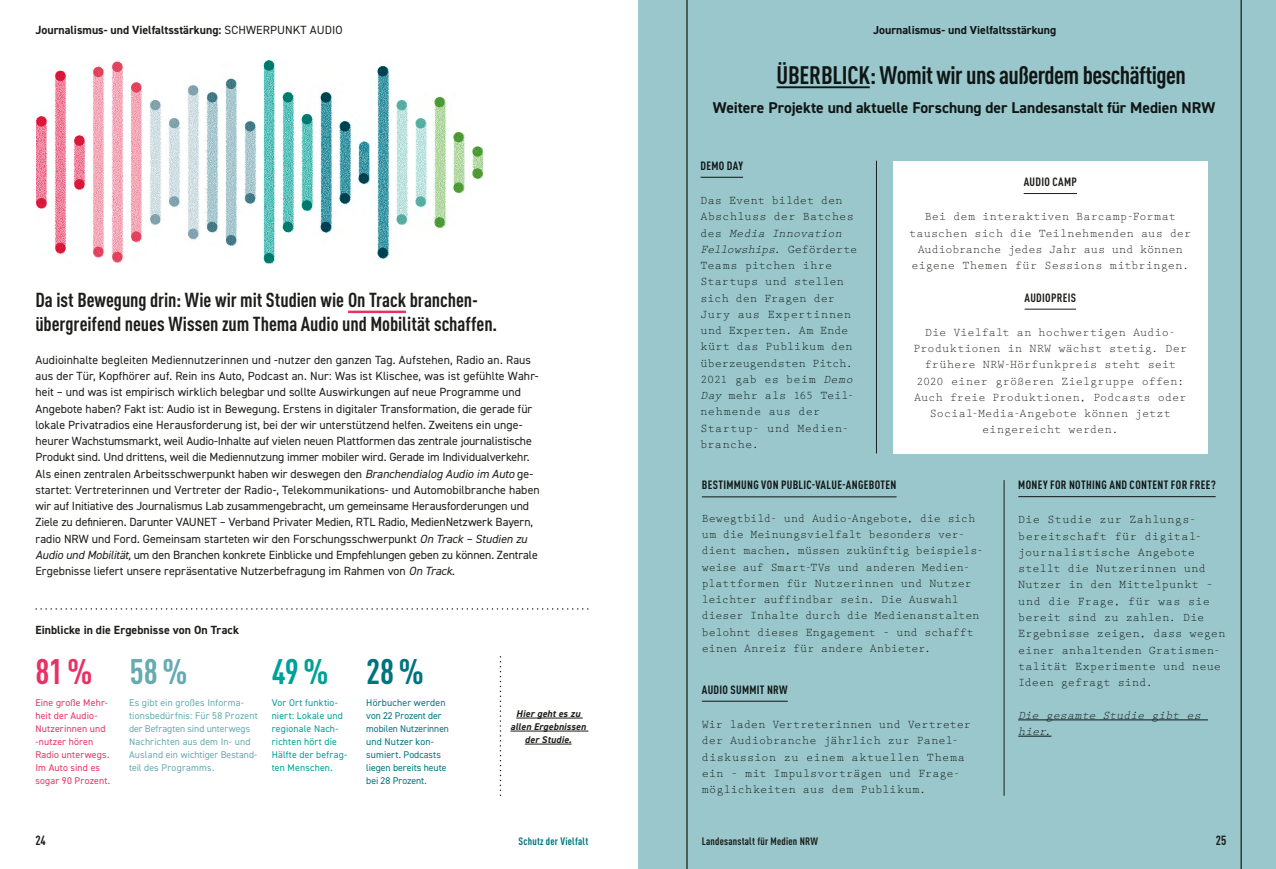
<style>
.page{position:relative;width:1276px;height:869px;background:#fff}
.page>*{position:absolute;margin:0;border:0;box-sizing:border-box;transform-origin:0 0}
.t1{font:700 condensed 35px "DINOT";color:#e63264}
.t2{font:700 condensed 35px "DINOT";color:#00737d}
.t3{font:700 condensed 35px "DINOT";color:#66abb1}
.t4{font:700 condensed 35px "DINOT";color:#00a096}
.t5{font:700 condensed 25px "DINOT";letter-spacing:-.02em;color:#1d1d1b}
.t6{font:700 condensed 20px/24.4px "DINOT";letter-spacing:-.005em;color:#1d1d1b}
.t7{font:700 15.62px "DIN2014";letter-spacing:-.005em;color:#1d1d1b}
.t8{font:700 condensed 13.12px "DINOT";color:#1d1d1b}
.t9{font:11.88px/16.2px "Prestige Elite Std";letter-spacing:.01em;color:#1d1d1b}
.t10{font:11.88px/16.2px "DIN2014";color:#1d1d1b}
.t11{font:700 11.88px "DIN2014";color:#1d1d1b}
.t12{font:700 condensed 11.88px "DINOT";letter-spacing:.025em;color:#1d1d1b}
.t13{font:italic 11.88px/16.2px "Prestige Elite Std";letter-spacing:-.01em;color:#1d1d1b}
.t14{font:700 condensed 10.62px "DINOT";letter-spacing:.02em;color:#1d1d1b}
.t15{font:700 condensed 10.62px "DINOT";letter-spacing:.02em;color:#00737d}
.t16{font:9.75px/13px "DIN2014";letter-spacing:.015em;color:#66abb1}
.t17{font:9.75px/13px "DIN2014";letter-spacing:.005em;color:#00737d}
.t18{font:9.75px/13px "DIN2014";letter-spacing:.015em;color:#e63264}
.t19{font:9.75px/13px "DIN2014";letter-spacing:.015em;color:#00a096}
.t20{font:italic 700 9.75px/13px "DIN2014";letter-spacing:.02em;color:#1d1d1b;text-align:center}
.s1{font-weight:400}
.s2{font-style:italic}
</style>
<div class="page">
<hr style="left:348px;top:310px;width:58px;height:3px;background:#e63264">
<svg style="left:35px;top:608px;width:553px;height:1px"></svg>
<hr style="left:516px;top:717px;width:67px;height:1px;background:#1d1d1b">
<hr style="left:510px;top:730px;width:78px;height:1px;background:#1d1d1b">
<hr style="left:525px;top:743px;width:46px;height:1px;background:#1d1d1b">
<svg style="left:500px;top:656px;width:1px;height:139px"></svg>
<img style="left:36px;top:61px;width:446px;height:202px">
<div style="left:638px;top:0;width:638px;height:868px;background:#99c7cb"></div>
<hr style="left:876px;top:161px;width:1px;height:292px;background:#1d1d1b">
<hr style="left:1004px;top:480px;width:1px;height:315px;background:#1d1d1b">
<hr style="left:776px;top:86px;width:93px;height:2px;background:#1d1d1b">
<hr style="left:686px;top:0;width:1px;height:868px;background:#1d1d1b">
<hr style="left:1240px;top:0;width:1px;height:868px;background:#1d1d1b">
<hr style="left:1018px;top:496px;width:197px;height:1px;background:#1d1d1b">
<hr style="left:1018px;top:719px;width:190px;height:1px;background:#1d1d1b">
<hr style="left:1018px;top:735px;width:33px;height:1px;background:#1d1d1b">
<div style="left:893px;top:161px;width:314px;height:292px;background:#fff"></div>
<hr style="left:1023px;top:193px;width:54px;height:1px;background:#1d1d1b">
<hr style="left:1024px;top:308px;width:52px;height:1px;background:#1d1d1b">
<hr style="left:700px;top:177px;width:43px;height:1px;background:#1d1d1b">
<hr style="left:702px;top:496px;width:194px;height:1px;background:#1d1d1b">
<hr style="left:702px;top:700px;width:86px;height:1px;background:#1d1d1b">
<p class="t11" style="left:35px;top:22px;width:309px">Journalismus- und Vielfaltsstärkung: <span class="s1">SCHWERPUNKT AUDIO</span></p>
<h3 class="t6" style="left:35px;top:287px;width:463px">Da ist Bewegung drin: Wie wir mit Studien wie On Track branchen&shy;übergreifend neues Wissen zum Thema Audio und Mobilität schaffen.</h3>
<p class="t10" style="left:35px;top:351px;width:506px">Audioinhalte begleiten Mediennutzerinnen und -nutzer den ganzen Tag. Aufstehen, Radio an. Raus aus der Tür, Kopfhörer auf. Rein ins Auto, Podcast an. Nur: Was ist Klischee, was ist gefühlte Wahr&shy;heit – und was ist empirisch wirklich belegbar und sollte Auswirkungen auf neue Programme und Angebote haben? Fakt ist: Audio ist in Bewegung. Erstens in digitaler Transformation, die gerade für lokale Privatradios eine Herausforderung ist, bei der wir unterstützend helfen. Zweitens ein unge&shy;heurer Wachstumsmarkt, weil Audio-Inhalte auf vielen neuen Plattformen das zentrale journalistische Produkt sind. Und drittens, weil die Mediennutzung immer mobiler wird. Gerade im Individualverkehr.<br>Als einen zentralen Arbeitsschwerpunkt haben wir deswegen den <span class="s2">Branchendialog Audio im Auto</span> ge&shy;startet: Vertreterinnen und Vertreter der Radio-, Telekommunikations- und Automobilbranche haben wir auf Initiative des Journalismus Lab zusammengebracht, um gemeinsame Herausforderungen und Ziele zu definieren. Darunter VAUNET – Verband Privater Medien, RTL Radio, MedienNetzwerk Bayern, radio NRW und Ford. Gemeinsam starteten wir den Forschungsschwerpunkt <span class="s2">On Track – Studien zu Audio und Mobilität,</span> um den Branchen konkrete Einblicke und Empfehlungen geben zu können. Zentrale Ergebnisse liefert unsere repräsentative Nutzerbefragung im Rahmen von <span class="s2">On Track</span>.</p>
<p class="t11" style="left:35px;top:622px;width:205px">Einblicke in die Ergebnisse von On Track</p>
<h1 class="t1" style="left:35px;top:649px;width:59px">81%</h1>
<h1 class="t2" style="left:366px;top:649px;width:59px">28%</h1>
<p class="t18" style="left:35px;top:695px;width:76px">Eine große Mehr&shy;heit der Audio-<br>Nutzerinnen und -nutzer hören<br>Radio unterwegs.<br>Im Auto sind es sogar 90 Prozent.</p>
<h1 class="t3" style="left:130px;top:649px;width:59px">58%</h1>
<h1 class="t4" style="left:272px;top:649px;width:58px">49%</h1>
<p class="t16" style="left:129px;top:695px;width:130px">Es gibt ein großes Informa&shy;tionsbedürfnis: Für 58 Prozent der Befragten sind unterwegs<br>Nachrichten aus dem In- und<br>Ausland ein wichtiger Bestand&shy;teil des Programms.</p>
<p class="t19" style="left:272px;top:695px;width:77px">Vor Ort funktio&shy;niert: Lokale und regionale Nach&shy;richten hört die<br>Hälfte der befrag&shy;ten Menschen.</p>
<p class="t17" style="left:366px;top:695px;width:84px">Hörbucher werden von 22 Prozent der mobilen Nutzerinnen und Nutzer kon&shy;sumiert. Podcasts liegen bereits heute bei 28 Prozent.</p>
<p class="t20" style="left:510px;top:706px;width:77px">Hier geht es zu allen Ergebnissen der Studie.</p>
<p class="t11" style="left:873px;top:22px;width:185px">Journalismus- und Vielfaltsstärkung</p>
<h2 class="t5" style="left:776px;top:60px;width:411px">ÜBERBLICK: Womit wir uns außerdem beschäftigen</h2>
<h3 class="t7" style="left:713px;top:97px;width:504px">Weitere Projekte und aktuelle Forschung der Landesanstalt für Medien NRW</h3>
<p class="t12" style="left:700px;top:158px;width:44px">DEMO DAY</p>
<p class="t9" style="left:700px;top:192px;width:158px">Das Event bildet den<br>Abschluss der Batches des <span class="s2">Media Innovation<br>Fellowships</span>. Geförderte<br>Teams pitchen ihre<br>Startups und stellen sich den Fragen der<br>Jury aus Expertinnen und Experten. Am Ende kürt das Publikum den überzeugendsten Pitch.<br>2021 gab es beim <span class="s2">Demo<br>Day</span> mehr als 165 Teil&shy;nehmende aus der<br>Startup- und Medien&shy;branche.</p>
<p class="t12" style="left:702px;top:477px;width:196px">BESTIMMUNG VON PUBLIC-VALUE-ANGEBOTEN</p>
<p class="t9" style="left:702px;top:510px;width:283px">Bewegtbild- und Audio-Angebote, die sich um die Meinungsvielfalt besonders ver&shy;dient machen, müssen zukünftig beispiels&shy;weise auf Smart-TVs und anderen Medien&shy;plattformen für Nutzerinnen und Nutzer leichter auffindbar sein. Die Auswahl dieser Inhalte durch die Medienanstalten belohnt dieses Engagement – und schafft einen Anreiz für andere Anbieter.</p>
<p class="t12" style="left:702px;top:682px;width:87px">AUDIO SUMMIT NRW</p>
<p class="t9" style="left:702px;top:716px;width:271px">Wir laden Vertreterinnen und Vertreter der Audiobranche jährlich zur Panel&shy;diskussion zu einem aktuellen Thema ein – mit Impulsvorträgen und Frage&shy;möglichkeiten aus dem Publikum.</p>
<p class="t12" style="left:1023px;top:174px;width:55px">AUDIO CAMP</p>
<p class="t9" style="left:909px;top:209px;width:284px;text-align:center">Bei dem interaktiven Barcamp-Format tauschen sich die Teilnehmenden aus der Audiobranche jedes Jahr aus und können eigene Themen für Sessions mitbringen.</p>
<p class="t12" style="left:1024px;top:290px;width:53px">AUDIOPREIS</p>
<p class="t9" style="left:913px;top:324px;width:275px;text-align:center">Die Vielfalt an hochwertigen Audio-Produktionen in NRW wächst stetig. Der frühere NRW-Hörfunkpreis steht seit 2020 einer größeren Zielgruppe offen:<br>Auch freie Produktionen, Podcasts oder Social-Media-Angebote können jetzt eingereicht werden.</p>
<p class="t12" style="left:1018px;top:477px;width:199px">MONEY FOR NOTHING AND CONTENT FOR FREE?</p>
<p class="t9" style="left:1018px;top:512px;width:209px">Die Studie zur Zahlungs&shy;bereitschaft für digital&shy;journalistische Angebote stellt die Nutzerinnen und<br>Nutzer in den Mittelpunkt – und die Frage, für was sie bereit sind zu zahlen. Die<br>Ergebnisse zeigen, dass wegen einer anhaltenden Gratismen&shy;talität Experimente und neue<br>Ideen gefragt sind.</p>
<p class="t13" style="left:1018px;top:706px;width:184px">Die gesamte Studie gibt es hier.</p>
<p class="t8" style="left:35px;top:831px;width:12px">24</p>
<p class="t14" style="left:687px;top:834px;width:118px">Landesan talt für Medien NRW</p>
<p class="t8" style="left:1216px;top:831px;width:26px">25 25</p>
<p class="t15" style="left:518px;top:834px;width:71px">Schutz der Vielfalt</p>
<p class="t14" style="left:702px;top:834px;width:118px">Landesanstalt für Medien NRW</p>
</div>
